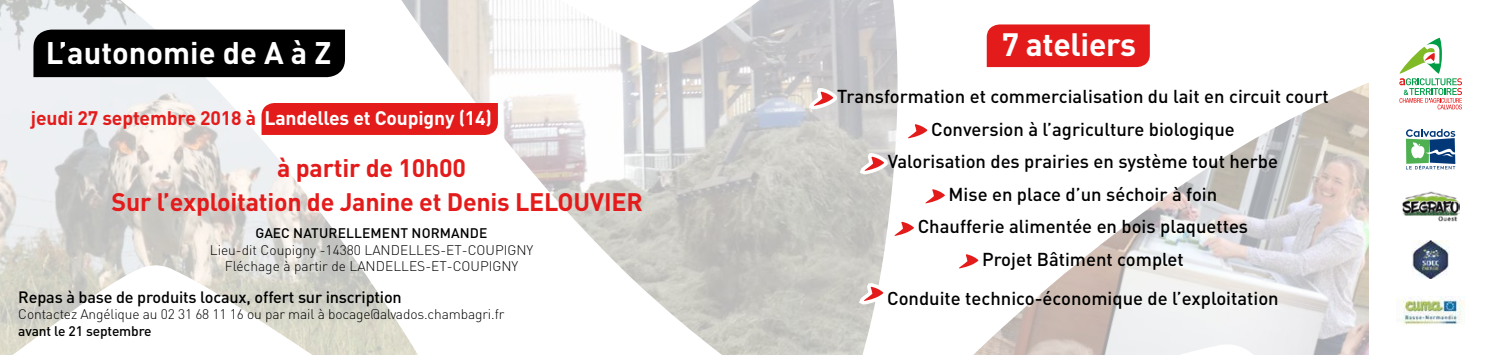
<style>
.page{position:relative;width:1489px;height:355px;background:#fff}
.page>*{position:absolute;margin:0;border:0;box-sizing:border-box;transform-origin:0 0}
.t1{font:700 31.88px "DIN Pro";letter-spacing:-.01em;color:#fff}
.t2{font:700 30.75px "DIN Pro";color:#fff}
.t3{font:700 25px/33.5px "DIN Pro";letter-spacing:-.01em;color:#e41b1b;text-align:center}
.t4{font:700 19.38px "DIN Pro";letter-spacing:-.01em;color:#fff}
.t5{font:500 18.5px/32.5px "DIN Pro";color:#000;text-align:center}
.t6{font:500 16.25px "DIN Pro";letter-spacing:-.01em;color:#000}
.t7{font:300 13.75px/16.5px "DIN Pro";color:#000;text-align:center}
.t8{font:500 13.75px "DIN Pro";letter-spacing:.005em;color:#000}
.s1{color:#e41b1b}
</style>
<div class="page">
<img style="left:0;top:0;width:400px;height:354px">
<img style="left:400px;top:0;width:498px;height:354px">
<div style="left:33px;top:30px;width:312px;height:47px;background:#000"></div>
<img style="left:974px;top:53px;width:394px;height:301px">
<div style="left:261px;top:103px;width:237px;height:32px;background:#e41b1b"></div>
<svg style="left:1399px;top:38px;width:62px;height:71px"></svg>
<svg style="left:1406px;top:129px;width:49px;height:40px"></svg>
<img style="left:1402px;top:191px;width:57px;height:30px">
<img style="left:1411px;top:240px;width:38px;height:38px">
<img style="left:1396px;top:296px;width:68px;height:29px">
<svg style="left:806px;top:86px;width:34px;height:25px"></svg>
<svg style="left:908px;top:124px;width:20px;height:15px"></svg>
<svg style="left:857px;top:151px;width:34px;height:25px"></svg>
<svg style="left:925px;top:189px;width:20px;height:15px"></svg>
<svg style="left:887px;top:216px;width:27px;height:25px"></svg>
<svg style="left:959px;top:248px;width:26px;height:25px"></svg>
<svg style="left:856px;top:281px;width:34px;height:25px"></svg>
<div style="left:986px;top:24px;width:163px;height:43px;background:#e41b1b"></div>
<h2 class="t2" style="left:46px;top:32px;width:287px">L’autonomie de A à Z</h2>
<p class="t4" style="left:31px;top:105px;width:462px"><span class="s1">jeudi 27 septembre 2018 à</span> Landelles et Coupigny (14)</p>
<h3 class="t3" style="left:112px;top:150px;width:532px">à partir de 10h00<br>Sur l’exploitation de Janine et Denis LELOUVIER</h3>
<p class="t8" style="left:255px;top:223px;width:233px">GAEC NATURELLEMENT NORMANDE</p>
<p class="t7" style="left:210px;top:240px;width:325px">Lieu-dit Coupigny -14380 LANDELLES-ET-COUPIGNY<br>Fléchage à partir de LANDELLES-ET-COUPIGNY</p>
<p class="t6" style="left:18px;top:285px;width:385px">Repas à base de produits locaux, offert sur inscription</p>
<p class="t7" style="left:18px;top:305px;width:487px">Contactez Angélique au 02 31 68 11 16 ou par mail à bocage@alvados.chambagri.fr</p>
<p class="t8" style="left:18px;top:321px;width:135px">avant le 21 septembre</p>
<h1 class="t1" style="left:1001px;top:23px;width:136px">7 ateliers</h1>
<p class="t5" style="left:837px;top:79px;width:493px">Transformation et commercialisation du lait en circuit court Conversion à l’agriculture biologique<br>Valorisation des prairies en système tout herbe<br>Mise en place d’un séchoir à foin<br>Chaufferie alimentée en bois plaquettes<br>Projet Bâtiment complet</p>
<p class="t5" style="left:887px;top:280px;width:393px">Conduite technico-économique de l’exploitation</p>
</div>
